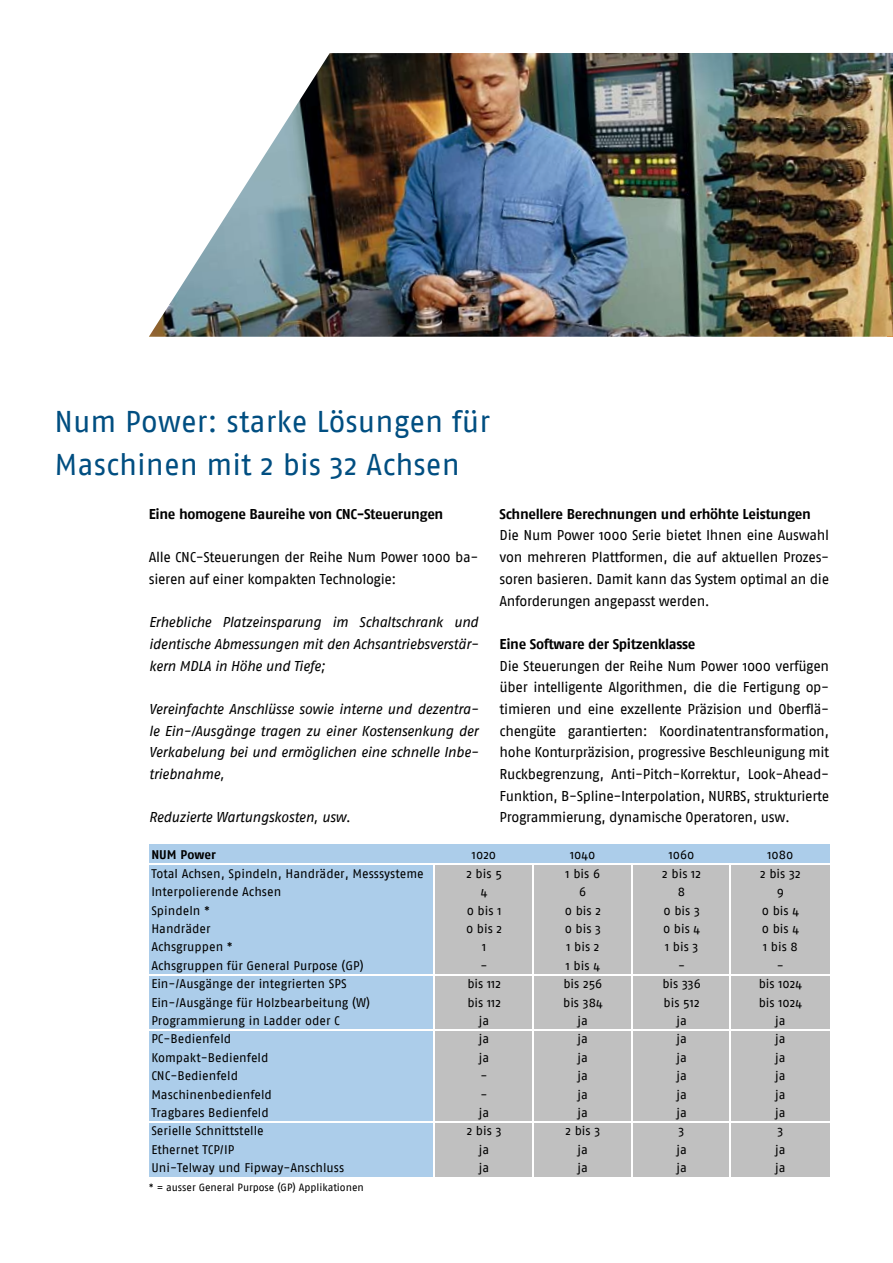
<style>
.page{position:relative;width:893px;height:1263px;background:#fff}
.page>*{position:absolute;margin:0;border:0;box-sizing:border-box;transform-origin:0 0}
.t1{font:30px/43.3px "Fago No";color:#004e81}
.t2{font:14.25px/21.8px "Fago No";letter-spacing:-.025em;color:#000;text-align:justify}
.t3{font:italic 14.25px/21.8px "Fago No";letter-spacing:-.025em;color:#000;text-align:justify}
.t4{font:700 14.25px "Fago No";letter-spacing:-.025em;color:#000}
.t5{font:12.6px "Fago No";color:#000}
.t6{font:700 12.6px "Fago No";color:#000}
.t7{font:10.5px "Fago No";letter-spacing:-.005em;color:#000}
</style>
<div class="page">
<div style="left:149px;top:844px;width:680px;height:20px;background:#accdea"></div>
<div style="left:149px;top:864px;width:285px;height:313px;background:#accdea"></div>
<div style="left:434px;top:864px;width:395px;height:313px;background:#c0c0c0"></div>
<hr style="left:433px;top:864px;width:2px;height:313px;background:#fff">
<hr style="left:532px;top:864px;width:1px;height:313px;background:#fff">
<hr style="left:631px;top:864px;width:1px;height:313px;background:#fff">
<hr style="left:730px;top:864px;width:1px;height:313px;background:#fff">
<hr style="left:149px;top:863px;width:680px;height:2px;background:#fff">
<hr style="left:149px;top:974px;width:680px;height:1px;background:#fff">
<hr style="left:149px;top:1029px;width:680px;height:1px;background:#fff">
<hr style="left:149px;top:1121px;width:680px;height:1px;background:#fff">
<img style="left:149px;top:53px;width:744px;height:284px">
<h1 class="t1" style="left:54px;top:400px;width:437px">Num Power: starke Lösungen für<br>Maschinen mit 2 bis 32 Achsen</h1>
<p class="t4" style="left:149px;top:505px;width:296px">Eine homogene Baureihe von CNC-Steuerungen</p>
<p class="t2" style="left:149px;top:546px;width:331px">Alle CNC-Steuerungen der Reihe Num Power 1000 ba&shy;sieren auf einer kompakten Technologie:</p>
<p class="t3" style="left:149px;top:611px;width:331px">Erhebliche Platzeinsparung im Schaltschrank und identische Abmessungen mit den Achsantriebsverstär&shy;kern MDLA in Höhe und Tiefe;</p>
<p class="t3" style="left:149px;top:698px;width:331px">Vereinfachte Anschlüsse sowie interne und dezentra&shy;le Ein-/Ausgänge tragen zu einer Kostensenkung der Verkabelung bei und ermöglichen eine schnelle Inbe&shy;triebnahme,</p>
<p class="t3" style="left:149px;top:806px;width:203px">Reduzierte Wartungskosten, usw.</p>
<p class="t4" style="left:500px;top:505px;width:313px">Schnellere Berechnungen und erhöhte Leistungen</p>
<p class="t2" style="left:500px;top:524px;width:331px">Die Num Power 1000 Serie bietet Ihnen eine Auswahl von mehreren Plattformen, die auf aktuellen Prozes&shy;soren basieren. Damit kann das System optimal an die Anforderungen angepasst werden.</p>
<p class="t4" style="left:500px;top:636px;width:197px">Eine Software der Spitzenklasse</p>
<p class="t2" style="left:500px;top:655px;width:331px">Die Steuerungen der Reihe Num Power 1000 verfügen über intelligente Algorithmen, die die Fertigung op&shy;timieren und eine exzellente Präzision und Oberflä&shy;chengüte garantierten: Koordinatentransformation, hohe Konturpräzision, progressive Beschleunigung mit Ruckbegrenzung, Anti-Pitch-Korrektur, Look-Ahead-Funktion, B-Spline-Interpolation, NURBS, strukturierte Programmierung, dynamische Operatoren, usw.</p>
<p class="t6" style="left:151px;top:847px;width:66px">NUM Power</p>
<p class="t5" style="left:472px;top:847px;width:26px">1020</p>
<p class="t5" style="left:570px;top:847px;width:27px">1040</p>
<p class="t5" style="left:669px;top:847px;width:27px">1060</p>
<p class="t5" style="left:767px;top:847px;width:28px">1080</p>
<p class="t5" style="left:151px;top:866px;width:274px">Total Achsen, Spindeln, Handräder, Messsysteme</p>
<p class="t5" style="left:466px;top:866px;width:37px">2 bis 5</p>
<p class="t5" style="left:566px;top:866px;width:36px">1 bis 6</p>
<p class="t5" style="left:662px;top:866px;width:40px">2 bis 12</p>
<p class="t5" style="left:760px;top:866px;width:42px">2 bis 32</p>
<p class="t5" style="left:151px;top:885px;width:131px">Interpolierende Achsen</p>
<p class="t5" style="left:481px;top:885px;width:8px">4</p>
<p class="t5" style="left:579px;top:885px;width:9px">6</p>
<p class="t5" style="left:678px;top:885px;width:9px">8</p>
<p class="t5" style="left:777px;top:885px;width:9px">9</p>
<p class="t5" style="left:151px;top:903px;width:60px">Spindeln *</p>
<p class="t5" style="left:467px;top:903px;width:36px">0 bis 1</p>
<p class="t5" style="left:565px;top:903px;width:38px">0 bis 2</p>
<p class="t5" style="left:663px;top:903px;width:38px">0 bis 3</p>
<p class="t5" style="left:762px;top:903px;width:39px">0 bis 4</p>
<p class="t5" style="left:151px;top:921px;width:61px">Handräder</p>
<p class="t5" style="left:466px;top:921px;width:38px">0 bis 2</p>
<p class="t5" style="left:565px;top:921px;width:38px">0 bis 3</p>
<p class="t5" style="left:663px;top:921px;width:39px">0 bis 4</p>
<p class="t5" style="left:762px;top:921px;width:39px">0 bis 4</p>
<p class="t5" style="left:151px;top:940px;width:83px">Achsgruppen *</p>
<p class="t5" style="left:482px;top:940px;width:6px">1</p>
<p class="t5" style="left:566px;top:940px;width:35px">1 bis 2</p>
<p class="t5" style="left:665px;top:940px;width:35px">1 bis 3</p>
<p class="t5" style="left:763px;top:940px;width:36px">1 bis 8</p>
<p class="t5" style="left:151px;top:958px;width:214px">Achsgruppen für General Purpose (GP)</p>
<p class="t5" style="left:481px;top:958px;width:9px">-</p>
<p class="t5" style="left:566px;top:958px;width:36px">1 bis 4</p>
<p class="t5" style="left:678px;top:958px;width:9px">-</p>
<p class="t5" style="left:777px;top:958px;width:9px">-</p>
<p class="t5" style="left:151px;top:977px;width:197px">Ein-/Ausgänge der integrierten SPS</p>
<p class="t5" style="left:467px;top:977px;width:35px">bis 112</p>
<p class="t5" style="left:563px;top:977px;width:41px">bis 256</p>
<p class="t5" style="left:662px;top:977px;width:40px">bis 336</p>
<p class="t5" style="left:759px;top:977px;width:45px">bis 1024</p>
<p class="t5" style="left:151px;top:995px;width:220px">Ein-/Ausgänge für Holzbearbeitung (W)</p>
<p class="t5" style="left:467px;top:995px;width:35px">bis 112</p>
<p class="t5" style="left:563px;top:995px;width:41px">bis 384</p>
<p class="t5" style="left:664px;top:995px;width:38px">bis 512</p>
<p class="t5" style="left:759px;top:995px;width:45px">bis 1024</p>
<p class="t5" style="left:151px;top:1013px;width:190px">Programmierung in Ladder oder C</p>
<p class="t5" style="left:479px;top:1013px;width:12px">ja</p>
<p class="t5" style="left:578px;top:1013px;width:12px">ja</p>
<p class="t5" style="left:676px;top:1013px;width:12px">ja</p>
<p class="t5" style="left:775px;top:1013px;width:12px">ja</p>
<p class="t5" style="left:151px;top:1032px;width:81px">PC-Bedienfeld</p>
<p class="t5" style="left:479px;top:1032px;width:12px">ja</p>
<p class="t5" style="left:578px;top:1032px;width:12px">ja</p>
<p class="t5" style="left:676px;top:1032px;width:12px">ja</p>
<p class="t5" style="left:775px;top:1032px;width:12px">ja</p>
<p class="t5" style="left:151px;top:1050px;width:119px">Kompakt-Bedienfeld</p>
<p class="t5" style="left:479px;top:1050px;width:12px">ja</p>
<p class="t5" style="left:578px;top:1050px;width:12px">ja</p>
<p class="t5" style="left:676px;top:1050px;width:12px">ja</p>
<p class="t5" style="left:775px;top:1050px;width:12px">ja</p>
<p class="t5" style="left:151px;top:1068px;width:88px">CNC-Bedienfeld</p>
<p class="t5" style="left:481px;top:1068px;width:9px">-</p>
<p class="t5" style="left:578px;top:1068px;width:12px">ja</p>
<p class="t5" style="left:676px;top:1068px;width:12px">ja</p>
<p class="t5" style="left:775px;top:1068px;width:12px">ja</p>
<p class="t5" style="left:151px;top:1087px;width:122px">Maschinenbedienfeld</p>
<p class="t5" style="left:481px;top:1087px;width:9px">-</p>
<p class="t5" style="left:578px;top:1087px;width:12px">ja</p>
<p class="t5" style="left:676px;top:1087px;width:12px">ja</p>
<p class="t5" style="left:775px;top:1087px;width:12px">ja</p>
<p class="t5" style="left:151px;top:1105px;width:119px">Tragbares Bedienfeld</p>
<p class="t5" style="left:479px;top:1105px;width:12px">ja</p>
<p class="t5" style="left:578px;top:1105px;width:12px">ja</p>
<p class="t5" style="left:676px;top:1105px;width:12px">ja</p>
<p class="t5" style="left:775px;top:1105px;width:12px">ja</p>
<p class="t5" style="left:151px;top:1124px;width:114px">Serielle Schnittstelle</p>
<p class="t5" style="left:467px;top:1124px;width:36px">2 bis 3</p>
<p class="t5" style="left:565px;top:1124px;width:36px">2 bis 3</p>
<p class="t5" style="left:679px;top:1124px;width:7px">3</p>
<p class="t5" style="left:777px;top:1124px;width:7px">3</p>
<p class="t5" style="left:151px;top:1142px;width:84px">Ethernet TCP/IP</p>
<p class="t5" style="left:479px;top:1142px;width:12px">ja</p>
<p class="t5" style="left:578px;top:1142px;width:12px">ja</p>
<p class="t5" style="left:676px;top:1142px;width:12px">ja</p>
<p class="t5" style="left:775px;top:1142px;width:12px">ja</p>
<p class="t5" style="left:151px;top:1160px;width:194px">Uni-Telway und Fipway-Anschluss</p>
<p class="t5" style="left:479px;top:1160px;width:12px">ja</p>
<p class="t5" style="left:578px;top:1160px;width:12px">ja</p>
<p class="t5" style="left:676px;top:1160px;width:12px">ja</p>
<p class="t5" style="left:775px;top:1160px;width:12px">ja</p>
<p class="t7" style="left:149px;top:1181px;width:216px">* = ausser General Purpose (GP) Applikationen</p>
</div>
